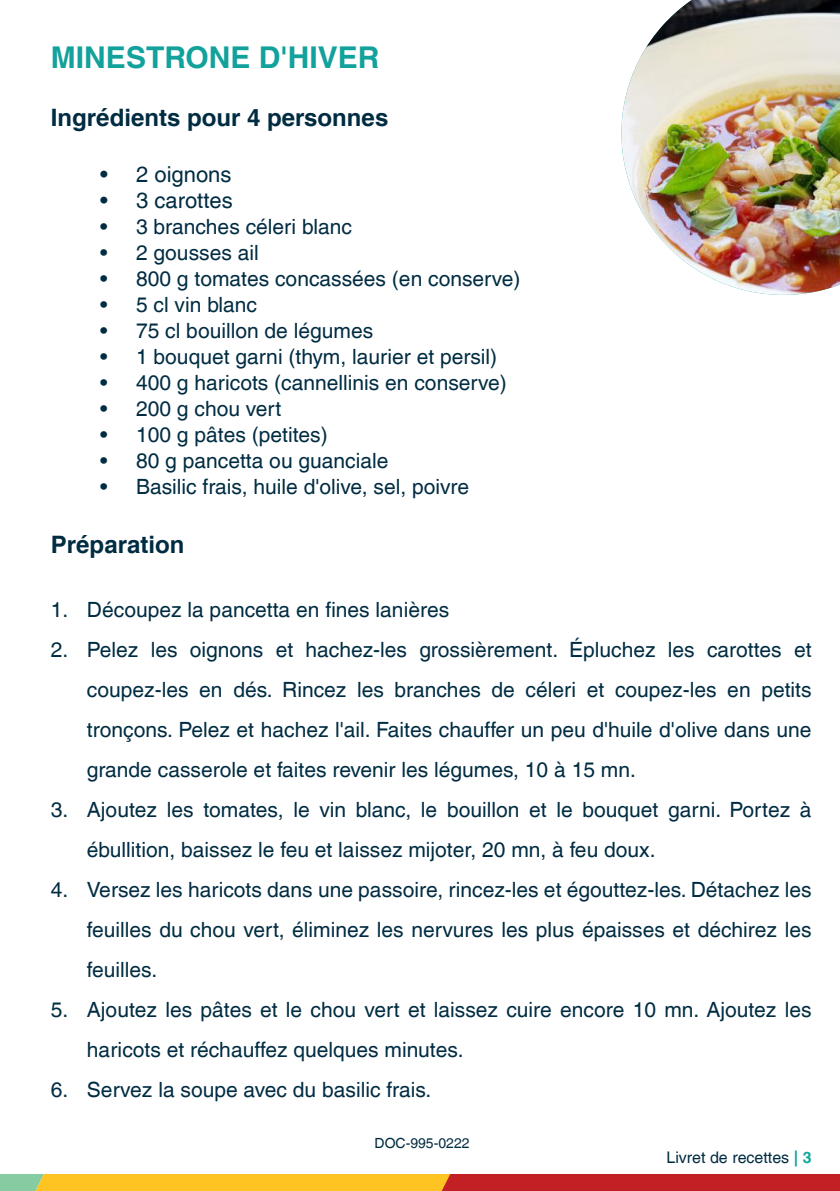
<style>
.page{position:relative;width:840px;height:1191px;background:#fff}
.page>*{position:absolute;margin:0;border:0;box-sizing:border-box;transform-origin:0 0}
.t1{font:700 30px "Helvetica LT Com";color:#12a19b}
.t2{font:700 24px "Helvetica LT Com";color:#002c42}
.t3{font:22px "Helvetica LT Com";color:#002c42}
.t4{font:21px/40px "Helvetica LT Com";color:#002c42;text-align:justify}
.t5{font:16px "Helvetica LT Com";color:#002c42}
.t6{font:14px "Helvetica LT Com";color:#002c42}
.s1{font-weight:700;color:#12a79d}
</style>
<div class="page">
<svg style="left:0;top:1174px;width:839px;height:17px;background:#dc7729"></svg>
<img style="left:621px;top:0;width:218px;height:295px">
<p class="t1" style="left:51px;top:39px;width:330px">MINESTRONE D'HIVER</p>
<p class="t2" style="left:51px;top:103px;width:339px">Ingrédients pour 4 personnes</p>
<p class="t3" style="left:100px;top:162px;width:133px">• 2 oignons</p>
<p class="t3" style="left:100px;top:188px;width:134px">• 3 carottes</p>
<p class="t4" style="left:100px;top:207px;width:253px">• 3 branches céleri blanc</p>
<p class="t4" style="left:100px;top:233px;width:160px">• 2 gousses ail</p>
<p class="t4" style="left:100px;top:259px;width:422px">• 800 g tomates concassées (en conserve)</p>
<p class="t4" style="left:100px;top:285px;width:158px">• 5 cl vin blanc</p>
<p class="t4" style="left:100px;top:311px;width:274px">• 75 cl bouillon de légumes</p>
<p class="t4" style="left:100px;top:337px;width:398px">• 1 bouquet garni (thym, laurier et persil)</p>
<p class="t4" style="left:100px;top:363px;width:408px">• 400 g haricots (cannellinis en conserve)</p>
<p class="t4" style="left:100px;top:389px;width:183px">• 200 g chou vert</p>
<p class="t4" style="left:100px;top:415px;width:229px">• 100 g pâtes (petites)</p>
<p class="t4" style="left:100px;top:441px;width:290px">• 80 g pancetta ou guanciale</p>
<p class="t4" style="left:100px;top:467px;width:370px">• Basilic frais, huile d'olive, sel, poivre</p>
<p class="t2" style="left:51px;top:529px;width:135px">Préparation</p>
<p class="t4" style="left:51px;top:589px;width:399px">1. Découpez la pancetta en fines lanières</p>
<p class="t4" style="left:87px;top:629px;width:725px;text-indent:-36px">2. Pelez les oignons et hachez-les grossièrement. Épluchez les carottes et coupez-les en dés. Rincez les branches de céleri et coupez-les en petits tronçons. Pelez et hachez l'ail. Faites chauffer un peu d'huile d'olive dans une grande casserole et faites revenir les légumes, 10 à 15 mn.</p>
<p class="t4" style="left:87px;top:789px;width:725px;text-indent:-36px">3. Ajoutez les tomates, le vin blanc, le bouillon et le bouquet garni. Portez à ébullition, baissez le feu et laissez mijoter, 20 mn, à feu doux.</p>
<p class="t4" style="left:87px;top:869px;width:725px;text-indent:-36px">4. Versez les haricots dans une passoire, rincez-les et égouttez-les. Détachez les feuilles du chou vert, éliminez les nervures les plus épaisses et déchirez les feuilles.</p>
<p class="t4" style="left:87px;top:989px;width:725px;text-indent:-36px">5. Ajoutez les pâtes et le chou vert et laissez cuire encore 10 mn. Ajoutez les haricots et réchauffez quelques minutes.</p>
<p class="t4" style="left:51px;top:1069px;width:382px">6. Servez la soupe avec du basilic frais.</p>
<p class="t6" style="left:374px;top:1135px;width:96px">DOC-995-0222</p>
<p class="t5" style="left:666px;top:1147px;width:146px">Livret de recettes <span class="s1">| 3</span></p>
</div>
